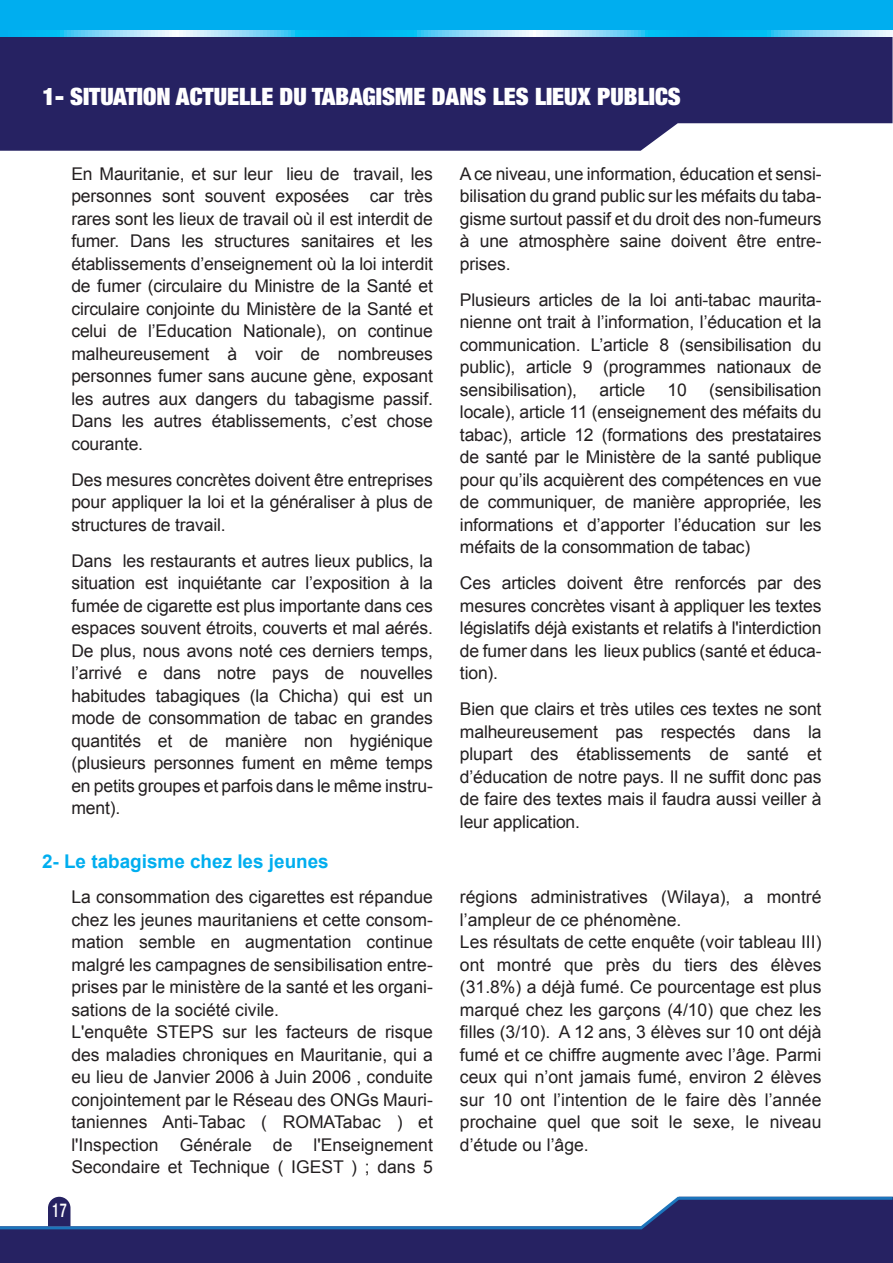
<style>
.page{position:relative;width:893px;height:1263px;background:#fff}
.page>*{position:absolute;margin:0;border:0;box-sizing:border-box;transform-origin:0 0}
.t1{font:900 condensed 24px "Helvetica Neue LT Std";color:#fff}
.t2{font:500 condensed 19.2px "Helvetica Neue LT Std";color:#fff;scale:.77 1}
.t3{font:700 18.9px "Arial";color:#00aeef}
.t4{font:17.55px/22.5px "Arial";color:#231f20;text-align:justify}
</style>
<div class="page">
<div style="left:0;top:1229px;width:893px;height:34px;background:#262262"></div>
<svg style="left:0;top:1197px;width:893px;height:32px"></svg>
<svg style="left:0;top:37px;width:893px;height:114px;background:#34306c"></svg>
<div style="left:0;top:0;width:893px;height:32px;background:#00aeef"></div>
<svg style="left:0;top:30px;width:893px;height:7px;background:#66d1f6"></svg>
<h1 class="t1" style="left:43px;top:81px;width:640px">1- SITUATION ACTUELLE DU TABAGISME DANS LES LIEUX PUBLICS</h1>
<p class="t4" style="left:71px;top:163px;width:363px">En Mauritanie, et sur leur lieu de travail, les personnes sont souvent exposées car très rares sont les lieux de travail où il est interdit de fumer. Dans les structures sanitaires et les établissements d’enseignement où la loi interdit de fumer (circulaire du Ministre de la Santé et circulaire conjointe du Ministère de la Santé et celui de l’Education Nationale), on continue malheureusement à voir de nombreuses personnes fumer sans aucune gène, exposant les autres aux dangers du tabagisme passif.<br>Dans les autres établissements, c’est chose courante.</p>
<p class="t4" style="left:71px;top:469px;width:363px">Des mesures concrètes doivent être entreprises pour appliquer la loi et la généraliser à plus de structures de travail.</p>
<p class="t4" style="left:71px;top:550px;width:363px">Dans les restaurants et autres lieux publics, la situation est inquiétante car l’exposition à la fumée de cigarette est plus importante dans ces espaces souvent étroits, couverts et mal aérés.<br>De plus, nous avons noté ces derniers temps, l’arrivé e dans notre pays de nouvelles habitudes tabagiques (la Chicha) qui est un mode de consommation de tabac en grandes quantités et de manière non hygiénique (plusieurs personnes fument en même temps en petits groupes et parfois dans le même instru&shy;ment).</p>
<p class="t3" style="left:42px;top:849px;width:288px">2- Le tabagisme chez les jeunes</p>
<p class="t4" style="left:460px;top:163px;width:363px">A ce niveau, une information, éducation et sensi&shy;bilisation du grand public sur les méfaits du taba&shy;gisme surtout passif et du droit des non-fumeurs à une atmosphère saine doivent être entre&shy;prises.</p>
<p class="t4" style="left:460px;top:289px;width:363px">Plusieurs articles de la loi anti-tabac maurita&shy;nienne ont trait à l’information, l’éducation et la communication. L’article 8 (sensibilisation du public), article 9 (programmes nationaux de sensibilisation),</p>
<p class="t4" style="left:460px;top:379px;width:363px;text-indent:249px">(sensibilisation locale), article 11 (enseignement des méfaits du tabac), article 12 (formations des prestataires de santé par le Ministère de la santé publique pour qu’ils acquièrent des compétences en vue de communiquer, de manière appropriée, les informations et d’apporter l’éducation sur les méfaits de la consommation de tabac)</p>
<p class="t4" style="left:460px;top:572px;width:363px">Ces articles doivent être renforcés par des mesures concrètes visant à appliquer les textes législatifs déjà existants et relatifs à l'interdiction de fumer dans les lieux publics (santé et éduca&shy;tion).</p>
<p class="t4" style="left:460px;top:698px;width:363px">Bien que clairs et très utiles ces textes ne sont malheureusement pas respectés dans la plupart des établissements de santé et d’éducation de notre pays. Il ne suffit donc pas de faire des textes mais il faudra aussi veiller à leur application.</p>
<p class="t4" style="left:599px;top:379px;width:47px">article</p>
<p class="t4" style="left:667px;top:379px;width:21px">10</p>
<p class="t4" style="left:71px;top:886px;width:363px;text-align:left">La consommation des cigarettes est répandue chez les jeunes mauritaniens et cette consom&shy;mation semble en augmentation continue malgré les campagnes de sensibilisation entre&shy;prises par le ministère de la santé et les organi&shy;sations de la société civile.<br>L'enquête STEPS sur les facteurs de risque des maladies chroniques en Mauritanie, qui a eu lieu de Janvier 2006 à Juin 2006 , conduite conjointement par le Réseau des ONGs Mauri&shy;taniennes Anti-Tabac ( ROMATabac ) et l'Inspection Générale de l'Enseignement Secondaire et Technique ( IGEST ) ; dans 5</p>
<p class="t4" style="left:460px;top:886px;width:363px;text-align:left">régions administratives (Wilaya), a montré l’ampleur de ce phénomène.<br>Les résultats de cette enquête (voir tableau III) ont montré que près du tiers des élèves (31.8%) a déjà fumé. Ce pourcentage est plus marqué chez les garçons (4/10) que chez les filles (3/10). A 12 ans, 3 élèves sur 10 ont déjà fumé et ce chiffre augmente avec l’âge. Parmi ceux qui n’ont jamais fumé, environ 2 élèves sur 10 ont l’intention de le faire dès l’année prochaine quel que soit le sexe, le niveau d’étude ou l’âge.</p>
<p class="t2" style="left:52px;top:1199px;width:21px">17</p>
</div>
